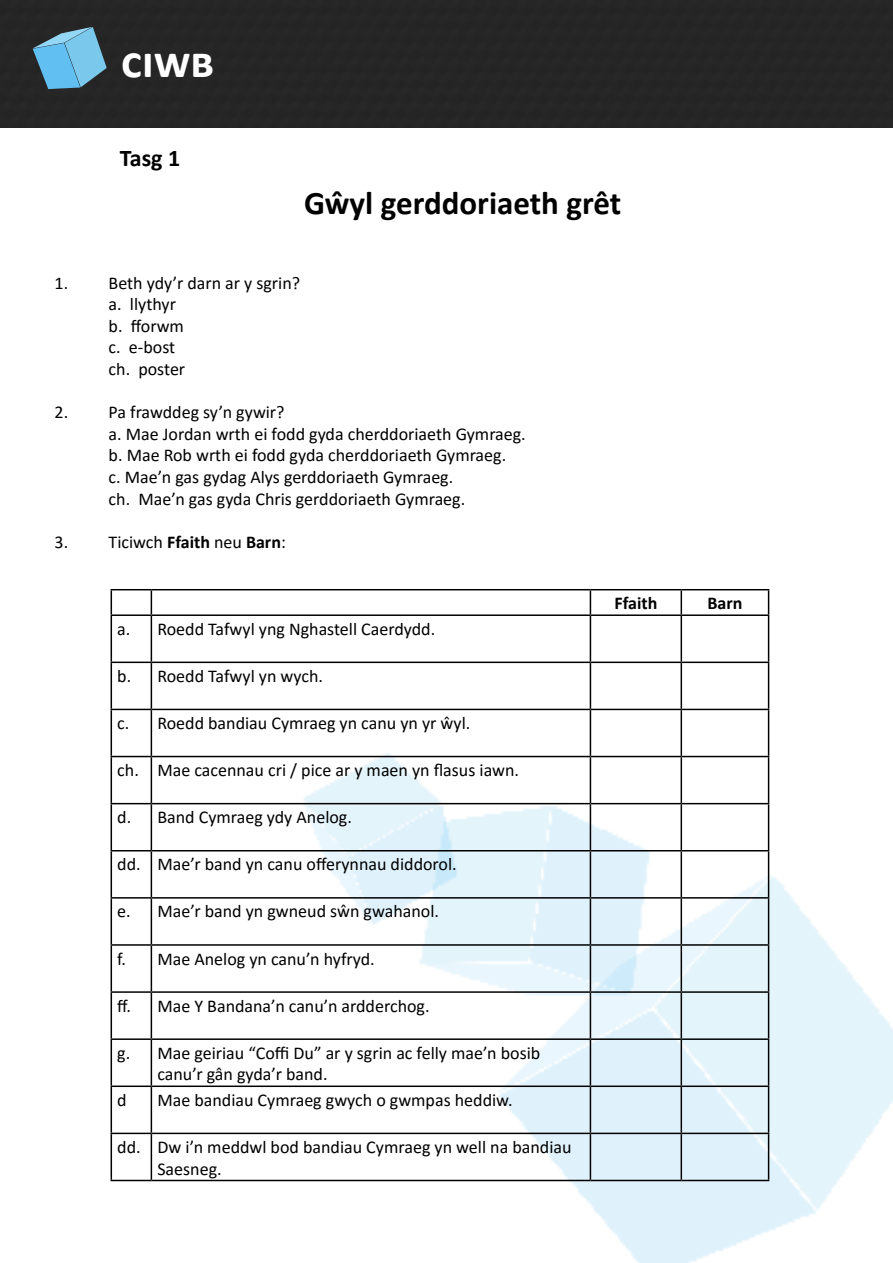
<style>
.page{position:relative;width:893px;height:1263px;background:#fff}
.page>*{position:absolute;margin:0;border:0;box-sizing:border-box;transform-origin:0 0}
.t1{font:700 45px "Calibri";color:#fff}
.t2{font:700 33px "Calibri";color:#000}
.t3{font:700 24px "Calibri";color:#000}
.t4{font:18px/21.6px "Calibri";color:#000}
.t5{font:700 18px "Calibri";color:#000}
.s1{font-weight:700}
</style>
<div class="page">
<div style="left:0;top:0;width:893px;height:128px;background:#262626"></div>
<svg style="left:33px;top:27px;width:74px;height:62px;background:#5992af"></svg>
<img style="left:293px;top:743px;width:600px;height:520px">
<hr style="left:111px;top:589px;width:40px;height:1px;background:#000">
<svg style="left:111px;top:590px;width:1px;height:24px"></svg>
<hr style="left:151px;top:589px;width:439px;height:1px;background:#000">
<svg style="left:151px;top:590px;width:1px;height:24px"></svg>
<hr style="left:590px;top:589px;width:91px;height:1px;background:#000">
<svg style="left:590px;top:590px;width:1px;height:24px"></svg>
<hr style="left:681px;top:589px;width:88px;height:1px;background:#000">
<svg style="left:681px;top:590px;width:1px;height:24px"></svg>
<svg style="left:768px;top:590px;width:1px;height:24px"></svg>
<hr style="left:111px;top:614px;width:40px;height:2px;background:#000">
<hr style="left:111px;top:616px;width:1px;height:45px;background:#000">
<hr style="left:151px;top:614px;width:439px;height:2px;background:#000">
<hr style="left:151px;top:616px;width:1px;height:45px;background:#000">
<hr style="left:590px;top:614px;width:91px;height:2px;background:#000">
<hr style="left:590px;top:616px;width:1px;height:45px;background:#000">
<hr style="left:681px;top:614px;width:88px;height:2px;background:#000">
<hr style="left:681px;top:616px;width:1px;height:45px;background:#000">
<hr style="left:768px;top:616px;width:1px;height:45px;background:#000">
<hr style="left:111px;top:661px;width:40px;height:2px;background:#000">
<hr style="left:111px;top:663px;width:1px;height:46px;background:#000">
<hr style="left:151px;top:661px;width:439px;height:2px;background:#000">
<hr style="left:151px;top:663px;width:1px;height:46px;background:#000">
<hr style="left:590px;top:661px;width:91px;height:2px;background:#000">
<hr style="left:590px;top:663px;width:1px;height:46px;background:#000">
<hr style="left:681px;top:661px;width:88px;height:2px;background:#000">
<hr style="left:681px;top:663px;width:1px;height:46px;background:#000">
<hr style="left:768px;top:663px;width:1px;height:46px;background:#000">
<hr style="left:111px;top:709px;width:40px;height:1px;background:#000">
<hr style="left:111px;top:710px;width:1px;height:46px;background:#000">
<hr style="left:151px;top:709px;width:439px;height:1px;background:#000">
<hr style="left:151px;top:710px;width:1px;height:46px;background:#000">
<hr style="left:590px;top:709px;width:91px;height:1px;background:#000">
<hr style="left:590px;top:710px;width:1px;height:46px;background:#000">
<hr style="left:681px;top:709px;width:88px;height:1px;background:#000">
<hr style="left:681px;top:710px;width:1px;height:46px;background:#000">
<hr style="left:768px;top:710px;width:1px;height:46px;background:#000">
<hr style="left:111px;top:756px;width:40px;height:1px;background:#000">
<hr style="left:111px;top:757px;width:1px;height:46px;background:#000">
<hr style="left:151px;top:756px;width:439px;height:1px;background:#000">
<hr style="left:151px;top:757px;width:1px;height:46px;background:#000">
<hr style="left:590px;top:756px;width:91px;height:1px;background:#000">
<hr style="left:590px;top:757px;width:1px;height:46px;background:#000">
<hr style="left:681px;top:756px;width:88px;height:1px;background:#000">
<hr style="left:681px;top:757px;width:1px;height:46px;background:#000">
<hr style="left:768px;top:757px;width:1px;height:46px;background:#000">
<hr style="left:111px;top:803px;width:40px;height:1px;background:#000">
<hr style="left:111px;top:804px;width:1px;height:46px;background:#000">
<hr style="left:151px;top:803px;width:439px;height:1px;background:#000">
<hr style="left:151px;top:804px;width:1px;height:46px;background:#000">
<hr style="left:590px;top:803px;width:91px;height:1px;background:#000">
<hr style="left:590px;top:804px;width:1px;height:46px;background:#000">
<hr style="left:681px;top:803px;width:88px;height:1px;background:#000">
<hr style="left:681px;top:804px;width:1px;height:46px;background:#000">
<hr style="left:768px;top:804px;width:1px;height:46px;background:#000">
<hr style="left:111px;top:850px;width:40px;height:1px;background:#000">
<hr style="left:111px;top:851px;width:1px;height:46px;background:#000">
<hr style="left:151px;top:850px;width:439px;height:1px;background:#000">
<hr style="left:151px;top:851px;width:1px;height:46px;background:#000">
<hr style="left:590px;top:850px;width:91px;height:1px;background:#000">
<hr style="left:590px;top:851px;width:1px;height:46px;background:#000">
<hr style="left:681px;top:850px;width:88px;height:1px;background:#000">
<hr style="left:681px;top:851px;width:1px;height:46px;background:#000">
<hr style="left:768px;top:851px;width:1px;height:46px;background:#000">
<hr style="left:111px;top:897px;width:40px;height:1px;background:#000">
<hr style="left:111px;top:898px;width:1px;height:46px;background:#000">
<hr style="left:151px;top:897px;width:439px;height:1px;background:#000">
<hr style="left:151px;top:898px;width:1px;height:46px;background:#000">
<hr style="left:590px;top:897px;width:91px;height:1px;background:#000">
<hr style="left:590px;top:898px;width:1px;height:46px;background:#000">
<hr style="left:681px;top:897px;width:88px;height:1px;background:#000">
<hr style="left:681px;top:898px;width:1px;height:46px;background:#000">
<hr style="left:768px;top:898px;width:1px;height:46px;background:#000">
<hr style="left:111px;top:944px;width:40px;height:2px;background:#000">
<hr style="left:111px;top:946px;width:1px;height:45px;background:#000">
<hr style="left:151px;top:944px;width:439px;height:2px;background:#000">
<hr style="left:151px;top:946px;width:1px;height:45px;background:#000">
<hr style="left:590px;top:944px;width:91px;height:2px;background:#000">
<hr style="left:590px;top:946px;width:1px;height:45px;background:#000">
<hr style="left:681px;top:944px;width:88px;height:2px;background:#000">
<hr style="left:681px;top:946px;width:1px;height:45px;background:#000">
<hr style="left:768px;top:946px;width:1px;height:45px;background:#000">
<hr style="left:111px;top:991px;width:40px;height:2px;background:#000">
<hr style="left:111px;top:993px;width:1px;height:45px;background:#000">
<hr style="left:151px;top:991px;width:439px;height:2px;background:#000">
<hr style="left:151px;top:993px;width:1px;height:45px;background:#000">
<hr style="left:590px;top:991px;width:91px;height:2px;background:#000">
<hr style="left:590px;top:993px;width:1px;height:45px;background:#000">
<hr style="left:681px;top:991px;width:88px;height:2px;background:#000">
<hr style="left:681px;top:993px;width:1px;height:45px;background:#000">
<hr style="left:768px;top:993px;width:1px;height:45px;background:#000">
<hr style="left:111px;top:1038px;width:40px;height:2px;background:#000">
<hr style="left:111px;top:1040px;width:1px;height:45px;background:#000">
<hr style="left:151px;top:1038px;width:439px;height:2px;background:#000">
<hr style="left:151px;top:1040px;width:1px;height:45px;background:#000">
<hr style="left:590px;top:1038px;width:91px;height:2px;background:#000">
<hr style="left:590px;top:1040px;width:1px;height:45px;background:#000">
<hr style="left:681px;top:1038px;width:88px;height:2px;background:#000">
<hr style="left:681px;top:1040px;width:1px;height:45px;background:#000">
<hr style="left:768px;top:1040px;width:1px;height:45px;background:#000">
<hr style="left:111px;top:1085px;width:40px;height:2px;background:#000">
<hr style="left:111px;top:1087px;width:1px;height:45px;background:#000">
<hr style="left:151px;top:1085px;width:439px;height:2px;background:#000">
<hr style="left:151px;top:1087px;width:1px;height:45px;background:#000">
<hr style="left:590px;top:1085px;width:91px;height:2px;background:#000">
<hr style="left:590px;top:1087px;width:1px;height:45px;background:#000">
<hr style="left:681px;top:1085px;width:88px;height:2px;background:#000">
<hr style="left:681px;top:1087px;width:1px;height:45px;background:#000">
<hr style="left:768px;top:1087px;width:1px;height:45px;background:#000">
<hr style="left:111px;top:1132px;width:40px;height:2px;background:#000">
<hr style="left:111px;top:1134px;width:1px;height:46px;background:#000">
<hr style="left:151px;top:1132px;width:439px;height:2px;background:#000">
<hr style="left:151px;top:1134px;width:1px;height:46px;background:#000">
<hr style="left:590px;top:1132px;width:91px;height:2px;background:#000">
<hr style="left:590px;top:1134px;width:1px;height:46px;background:#000">
<hr style="left:681px;top:1132px;width:88px;height:2px;background:#000">
<hr style="left:681px;top:1134px;width:1px;height:46px;background:#000">
<hr style="left:768px;top:1134px;width:1px;height:46px;background:#000">
<hr style="left:111px;top:1180px;width:40px;height:1px;background:#000">
<hr style="left:151px;top:1180px;width:439px;height:1px;background:#000">
<hr style="left:590px;top:1180px;width:91px;height:1px;background:#000">
<hr style="left:681px;top:1180px;width:88px;height:1px;background:#000">
<h1 class="t1" style="left:121px;top:31px;width:95px">ciwb</h1>
<h3 class="t3" style="left:120px;top:141px;width:62px">Tasg 1</h3>
<h2 class="t2" style="left:304px;top:180px;width:319px">Gŵyl gerddoriaeth grêt</h2>
<p class="t4" style="left:109px;top:271px;width:193px;text-indent:-54px">1. Beth ydy’r darn ar y sgrin? a. llythyr<br>b. fforwm<br>c. e-bost<br>ch. poster</p>
<p class="t4" style="left:109px;top:401px;width:419px;text-indent:-54px">2. Pa frawddeg sy’n gywir?<br>a. Mae Jordan wrth ei fodd gyda cherddoriaeth Gymraeg. b. Mae Rob wrth ei fodd gyda cherddoriaeth Gymraeg.<br>c. Mae’n gas gydag Alys gerddoriaeth Gymraeg.<br>ch. Mae’n gas gyda Chris gerddoriaeth Gymraeg.</p>
<p class="t4" style="left:55px;top:530px;width:233px">3. Ticiwch <span class="s1">Ffaith</span> neu <span class="s1">Barn</span>:</p>
<p class="t4" style="left:117px;top:617px;width:319px">a. Roedd Tafwyl yng Nghastell Caerdydd.</p>
<p class="t4" style="left:117px;top:664px;width:207px">b. Roedd Tafwyl yn wych.</p>
<p class="t4" style="left:117px;top:712px;width:355px">c. Roedd bandiau Cymraeg yn canu yn yr ŵyl.</p>
<p class="t4" style="left:117px;top:759px;width:403px">ch. Mae cacennau cri / pice ar y maen yn flasus iawn.</p>
<p class="t4" style="left:117px;top:806px;width:236px">d. Band Cymraeg ydy Anelog.</p>
<p class="t4" style="left:117px;top:853px;width:341px">dd. Mae’r band yn canu offerynnau diddorol.</p>
<p class="t4" style="left:117px;top:900px;width:323px">e. Mae’r band yn gwneud sŵn gwahanol.</p>
<p class="t4" style="left:117px;top:947px;width:259px">f. Mae Anelog yn canu’n hyfryd.</p>
<p class="t4" style="left:117px;top:994px;width:314px">ff. Mae Y Bandana’n canu’n ardderchog.</p>
<p class="t4" style="left:157px;top:1041px;width:384px;text-indent:-40px">g. Mae geiriau “Coffi Du” ar y sgrin ac felly mae’n bosib canu’r gân gyda’r band.</p>
<p class="t4" style="left:117px;top:1088px;width:11px">d</p>
<p class="t4" style="left:157px;top:1088px;width:357px">Mae bandiau Cymraeg gwych o gwmpas heddiw.</p>
<p class="t4" style="left:157px;top:1136px;width:416px;text-indent:-40px">dd. Dw i’n meddwl bod bandiau Cymraeg yn well na bandiau<br>Saesneg.</p>
<p class="t5" style="left:614px;top:590px;width:44px">Ffaith</p>
<p class="t5" style="left:707px;top:590px;width:37px">Barn</p>
</div>
